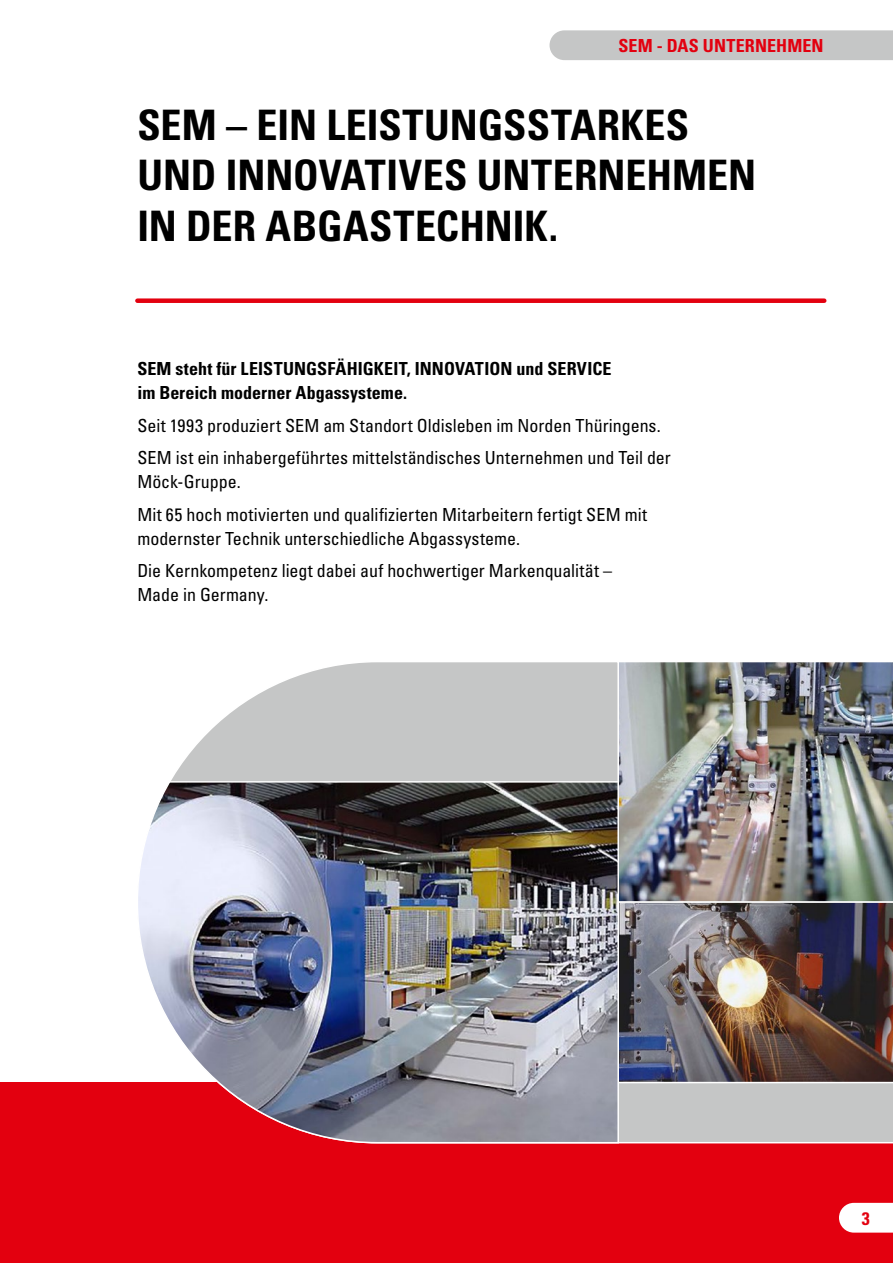
<style>
.page{position:relative;width:893px;height:1263px;background:#fff}
.page>*{position:absolute;margin:0;border:0;box-sizing:border-box;transform-origin:0 0}
.t1{font:700 condensed 42px/50.4px "Univers";color:#000}
.t2{font:condensed 18px/32.5px "Univers";color:#000}
.t3{font:700 condensed 18px/24px "Univers";letter-spacing:.005em;color:#000}
.t4{font:700 condensed 18px "Univers";letter-spacing:.005em;color:#e3000f}
</style>
<div class="page">
<div style="left:137px;top:298px;width:687px;height:5px;background:#e3000f"></div>
<div style="left:0;top:1082px;width:893px;height:181px;background:#e3000f"></div>
<div style="left:549px;top:30px;width:344px;height:30px;background:#c5c6c6"></div>
<div style="left:620px;top:1083px;width:273px;height:61px;background:#c5c6c6"></div>
<img style="left:620px;top:662px;width:273px;height:239px">
<img style="left:620px;top:901px;width:273px;height:182px">
<img style="left:138px;top:662px;width:482px;height:482px">
<hr style="left:137px;top:781px;width:481px;height:2px;background:#fff">
<div style="left:839px;top:1203px;width:54px;height:29px;background:#fff"></div>
<p class="t4" style="left:618px;top:35px;width:207px">SEM - DAS UNTERNEHMEN</p>
<h1 class="t1" style="left:137px;top:99px;width:620px">SEM – EIN LEISTUNGSSTARKES<br>UND INNOVATIVES UNTERNEHMEN<br>IN DER ABGASTECHNIK.</h1>
<p class="t3" style="left:137px;top:357px;width:476px">SEM steht für LEISTUNGSFÄHIGKEIT, INNOVATION und SERVICE im Bereich moderner Abgassysteme.</p>
<p class="t2" style="left:137px;top:409px;width:535px">Seit 1993 produziert SEM am Standort Oldisleben im Norden Thüringens.<br>SEM ist ein inhabergeführtes mittelständisches Unternehmen und Teil der</p>
<p class="t2" style="left:137px;top:465px;width:511px">Möck-Gruppe.<br>Mit 65 hoch motivierten und qualifizierten Mitarbeitern fertigt SEM mit</p>
<p class="t2" style="left:137px;top:522px;width:476px">modernster Technik unterschiedliche Abgassysteme.<br>Die Kernkompetenz liegt dabei auf hochwertiger Markenqualität –</p>
<p class="t2" style="left:137px;top:578px;width:133px">Made in Germany.</p>
<p class="t4" style="left:862px;top:1207px;width:9px">3</p>
</div>
